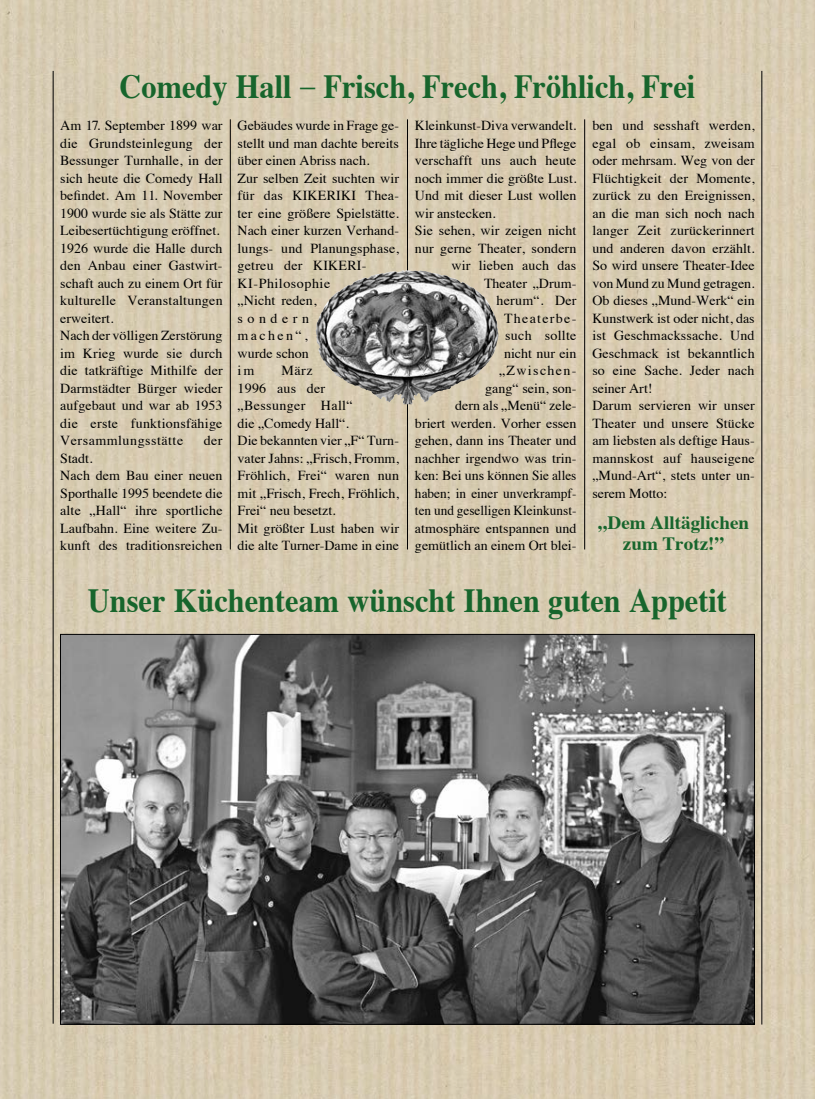
<style>
.page{position:relative;width:815px;height:1099px;background:#fff}
.page>*{position:absolute;margin:0;border:0;box-sizing:border-box;transform-origin:0 0}
.t1{font:700 33.75px "Times";color:#17652c;scale:.9 1}
.t2{font:700 18.75px "Times";color:#17652c}
.t3{font:13.75px/17.5px "Times";color:#000;text-align:justify}
.s1{font-family:"Tekton";font-weight:400}
</style>
<div class="page">
<img style="left:0;top:0;width:815px;height:1098px">
<hr style="left:230px;top:119px;width:1px;height:430px;background:#000">
<hr style="left:407px;top:119px;width:1px;height:430px;background:#000">
<hr style="left:584px;top:119px;width:1px;height:430px;background:#000">
<hr style="left:761px;top:71px;width:1px;height:953px;background:#000">
<hr style="left:53px;top:71px;width:1px;height:952px;background:#000">
<img style="left:317px;top:270px;width:88px;height:52px">
<img style="left:62px;top:636px;width:691px;height:386px">
<p class="t1" style="left:120px;top:54px;width:641px">Comedy Hall <span class="s1">–</span> Frisch, Frech, Fröhlich, Frei</p>
<p class="t3" style="left:60px;top:115px;width:164px">Am 17. September 1899 war die Grundsteinlegung der Bessunger Turnhalle, in der sich heute die Comedy Hall befindet. Am 11. November 1900 wurde sie als Stätte zur Leibesertüchtigung eröffnet.</p>
<p class="t3" style="left:60px;top:238px;width:164px">1926 wurde die Halle durch den Anbau einer Gastwirt&shy;schaft auch zu einem Ort für kulturelle Veranstaltungen erweitert.</p>
<p class="t3" style="left:60px;top:325px;width:164px">Nach der völligen Zerstörung im Krieg wurde sie durch die tatkräftige Mithilfe der Darmstädter Bürger wieder aufgebaut und war ab 1953 die erste funktionsfähige Versammlungsstätte</p>
<p class="t3" style="left:204px;top:430px;width:20px">der</p>
<p class="t3" style="left:60px;top:448px;width:34px">Stadt.</p>
<p class="t3" style="left:60px;top:465px;width:164px">Nach dem Bau einer neuen Sporthalle 1995 beendete die alte „Hall“ ihre sportliche Laufbahn. Eine weitere Zu&shy;kunft des traditionsreichen</p>
<p class="t3" style="left:238px;top:115px;width:163px">Gebäudes wurde in Frage ge&shy;stellt und man dachte bereits über einen Abriss nach.</p>
<p class="t3" style="left:238px;top:168px;width:163px;text-align:left">Zur selben Zeit suchten wir für das KIKERIKI Thea&shy;ter eine größere Spielstätte.<br>Nach einer kurzen Verhand&shy;lungs- und Planungsphase, getreu der KIKERI-<br>KI-Philosophie<br>„Nicht reden,<br>sondern<br>machen“,<br>wurde schon<br>im</p>
<p class="t3" style="left:238px;top:360px;width:117px;text-align:left;text-indent:44px">März<br>1996 aus der „Bessunger Hall“ die „Comedy Hall“.</p>
<p class="t3" style="left:238px;top:430px;width:163px">Die bekannten vier „F“ Turn&shy;vater Jahns: „Frisch, Fromm, Fröhlich, Frei“ waren nun mit „Frisch, Frech, Fröhlich, Frei“ neu besetzt.</p>
<p class="t3" style="left:238px;top:518px;width:163px">Mit größter Lust haben wir die alte Turner-Dame in eine</p>
<p class="t3" style="left:415px;top:115px;width:163px">Kleinkunst-Diva verwandelt.<br>Ihre tägliche Hege und Pflege verschafft uns auch heute noch immer die größte Lust.<br>Und mit dieser Lust wollen wir anstecken.</p>
<p class="t3" style="left:415px;top:220px;width:163px;text-align:right">Sie sehen, wir zeigen nicht nur gerne Theater, sondern wir lieben auch das<br>Theater „Drum-<br>herum“. Der<br>Theaterbe-<br>such sollte<br>nicht nur ein<br>„Zwischen-<br>gang“ sein, son-<br>dern als „Menü“ zele-<br>briert werden. Vorher essen gehen, dann ins Theater und nachher irgendwo was trin&shy;ken: Bei uns können Sie alles haben; in einer unverkrampf&shy;ten und geselligen Kleinkunst-</p>
<p class="t3" style="left:415px;top:518px;width:163px">atmosphäre entspannen und gemütlich an einem Ort blei-</p>
<p class="t3" style="left:592px;top:115px;width:164px">ben und sesshaft werden, egal ob einsam, zweisam oder mehrsam. Weg von der Flüchtigkeit der Momente, zurück zu den Ereignissen, an die man sich noch nach langer Zeit zurückerinnert und anderen davon erzählt.<br>So wird unsere Theater-Idee von Mund zu Mund getragen.</p>
<p class="t3" style="left:592px;top:290px;width:164px">Ob dieses „Mund-Werk“ ein Kunstwerk ist oder nicht, das ist Geschmackssache. Und Geschmack ist bekanntlich so eine Sache. Jeder nach seiner Art!</p>
<p class="t3" style="left:592px;top:395px;width:164px">Darum servieren wir unser Theater und unsere Stücke am liebsten als deftige Haus&shy;mannskost auf hauseigene „Mund-Art“, stets unter un&shy;serem Motto:</p>
<p class="t2" style="left:598px;top:504px;width:153px">„Dem Alltäglichen</p>
<p class="t2" style="left:623px;top:526px;width:103px">zum Trotz!”</p>
<p class="t1" style="left:88px;top:568px;width:712px">Unser Küchenteam wünscht Ihnen guten Appetit</p>
</div>
